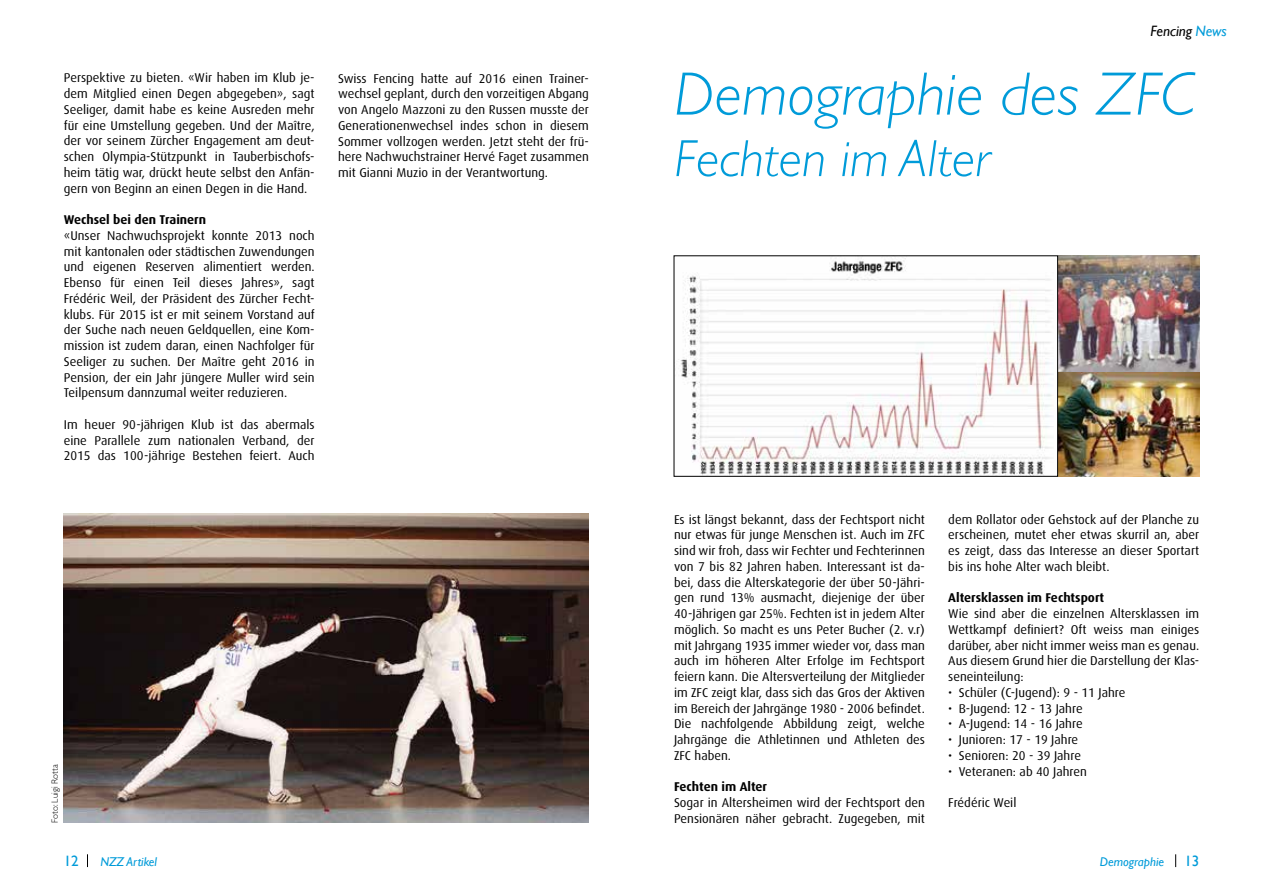
<style>
.page{position:relative;width:1263px;height:893px;background:#fff}
.page>*{position:absolute;margin:0;border:0;box-sizing:border-box;transform-origin:0 0}
.t1{font:italic 300 61.5px "Gill Sans";color:#009bd9}
.t2{font:italic 300 52.5px "Gill Sans";color:#009bd9}
.t3{font:italic 15px "Gill Sans";color:#000}
.t4{font:15px "Gill Sans";color:#009bd9}
.t5{font:12.75px/15.8px "Dax";color:#000;text-align:justify}
.t6{font:700 12.75px "Dax";color:#000}
.t7{font:italic 12.75px "Gill Sans";color:#009bd9}
.t8{font:300 9px "Gill Sans";letter-spacing:.005em;color:#000}
.s1{color:#009bd9}
</style>
<div class="page">
<svg style="left:87px;top:854px;width:1px;height:13px"></svg>
<svg style="left:1175px;top:854px;width:1px;height:13px"></svg>
<img style="left:64px;top:514px;width:525px;height:309px">
<img style="left:678px;top:256px;width:521px;height:220px">
<div style="left:674px;top:255px;width:384px;height:222px;border:1px solid #000"></div>
<p class="t5" style="left:64px;top:70px;width:252px">Perspektive zu bieten. «Wir haben im Klub je&shy;dem Mitglied einen Degen abgegeben», sagt Seeliger, damit habe es keine Ausreden mehr für eine Umstellung gegeben. Und der Maître, der vor seinem Zürcher Engagement am deut&shy;schen Olympia-Stützpunkt in Tauberbischofs&shy;heim tätig war, drückt heute selbst den Anfän&shy;gern von Beginn an einen Degen in die Hand.</p>
<p class="t6" style="left:64px;top:213px;width:144px">Wechsel bei den Trainern</p>
<p class="t5" style="left:64px;top:228px;width:252px">«Unser Nachwuchsprojekt konnte 2013 noch mit kantonalen oder städtischen Zuwendungen und eigenen Reserven alimentiert werden.<br>Ebenso für einen Teil dieses Jahres», sagt Frédéric Weil, der Präsident des Zürcher Fecht&shy;klubs. Für 2015 ist er mit seinem Vorstand auf der Suche nach neuen Geldquellen, eine Kom&shy;mission ist zudem daran, einen Nachfolger für Seeliger zu suchen. Der Maître geht 2016 in Pension, der ein Jahr jüngere Muller wird sein Teilpensum dannzumal weiter reduzieren.</p>
<p class="t5" style="left:64px;top:417px;width:252px">Im heuer 90-jährigen Klub ist das abermals eine Parallele zum nationalen Verband, der 2015 das 100-jährige Bestehen feiert. Auch</p>
<p class="t5" style="left:338px;top:70px;width:252px">Swiss Fencing hatte auf 2016 einen Trainer&shy;wechsel geplant, durch den vorzeitigen Abgang von Angelo Mazzoni zu den Russen musste der Generationenwechsel indes schon in diesem Sommer vollzogen werden. Jetzt steht der frü&shy;here Nachwuchstrainer Hervé Faget zusammen mit Gianni Muzio in der Verantwortung.</p>
<p class="t8" style="left:50px;top:823px;width:60px;rotate:-90deg">Foto: Luigi Rotta</p>
<p class="t3" style="left:1150px;top:22px;width:78px">Fencing <span class="s1">News</span></p>
<h1 class="t1" style="left:674px;top:59px;width:522px">Demographie des ZFC</h1>
<h2 class="t2" style="left:674px;top:129px;width:317px">Fechten im Alter</h2>
<p class="t5" style="left:674px;top:511px;width:252px">Es ist längst bekannt, dass der Fechtsport nicht nur etwas für junge Menschen ist. Auch im ZFC sind wir froh, dass wir Fechter und Fechterinnen von 7 bis 82 Jahren haben. Interessant ist da&shy;bei, dass die Alterskategorie der über 50-Jähri&shy;gen rund 13% ausmacht, diejenige der über 40-Jährigen gar 25%. Fechten ist in jedem Alter möglich. So macht es uns Peter Bucher (2. v.r) mit Jahrgang 1935 immer wieder vor, dass man auch im höheren Alter Erfolge im Fechtsport feiern kann. Die Altersverteilung der Mitglieder im ZFC zeigt klar, dass sich das Gros der Aktiven im Bereich der Jahrgänge 1980 - 2006 befindet.<br>Die nachfolgende Abbildung zeigt, welche Jahrgänge die Athletinnen und Athleten des ZFC haben.</p>
<p class="t6" style="left:674px;top:780px;width:95px">Fechten im Alter</p>
<p class="t5" style="left:674px;top:795px;width:252px">Sogar in Altersheimen wird der Fechtsport den<br>Pensionären näher gebracht. Zugegeben, mit</p>
<p class="t5" style="left:948px;top:511px;width:252px">dem Rollator oder Gehstock auf der Planche zu erscheinen, mutet eher etwas skurril an, aber es zeigt, dass das Interesse an dieser Sportart bis ins hohe Alter wach bleibt.</p>
<p class="t6" style="left:948px;top:591px;width:157px">Altersklassen im Fechtsport</p>
<p class="t5" style="left:948px;top:606px;width:252px">Wie sind aber die einzelnen Altersklassen im Wettkampf definiert? Oft weiss man einiges darüber, aber nicht immer weiss man es genau.<br>Aus diesem Grund hier die Darstellung der Klas&shy;seneinteilung:</p>
<p class="t5" style="left:948px;top:685px;width:179px">• Schüler (C-Jugend): 9 - 11 Jahre</p>
<p class="t5" style="left:948px;top:700px;width:136px">• B-Jugend: 12 - 13 Jahre</p>
<p class="t5" style="left:948px;top:716px;width:136px">• A-Jugend: 14 - 16 Jahre</p>
<p class="t5" style="left:948px;top:732px;width:131px">• Junioren: 17 - 19 Jahre</p>
<p class="t5" style="left:948px;top:748px;width:134px">• Senioren: 20 - 39 Jahre</p>
<p class="t5" style="left:948px;top:763px;width:140px">• Veteranen: ab 40 Jahren</p>
<p class="t5" style="left:948px;top:795px;width:70px">Frédéric Weil</p>
<p class="t4" style="left:64px;top:852px;width:16px">12</p>
<p class="t7" style="left:100px;top:854px;width:58px">NZZ Artikel</p>
<p class="t7" style="left:1100px;top:854px;width:66px">Demographie</p>
<p class="t4" style="left:1184px;top:852px;width:16px">13</p>
</div>
